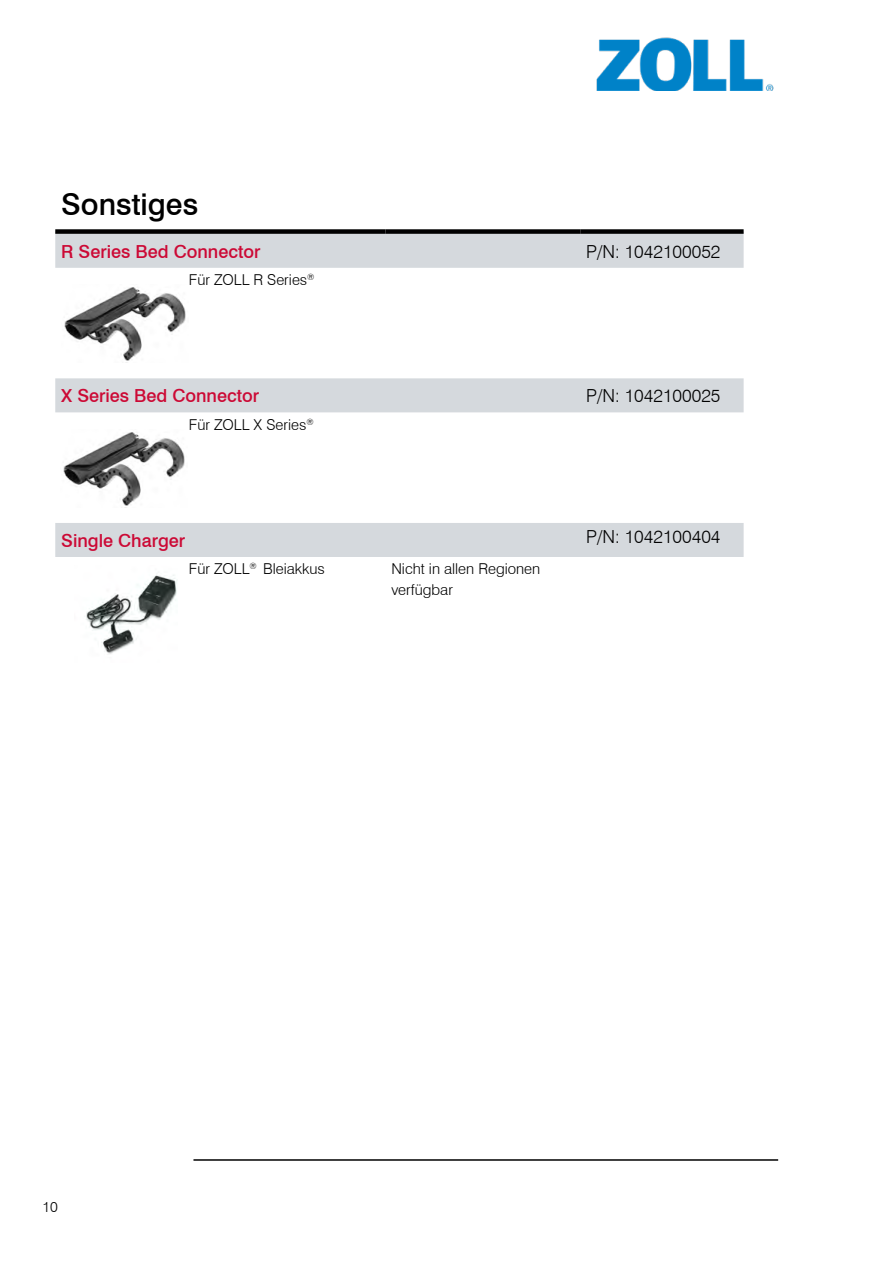
<style>
.page{position:relative;width:893px;height:1263px;background:#fff}
.page>*{position:absolute;margin:0;border:0;box-sizing:border-box;transform-origin:0 0}
.t1{font:500 30px "Swiss 721 BT";color:#000}
.t2{font:500 18px "Swiss 721 BT";color:#cc0935}
.t3{font:300 18px "Swiss 721 BT";color:#000}
.t4{font:300 15px/20.7px "Swiss 721 BT";color:#000}
.t5{font:300 14.55px "Swiss 721 BT";color:#000}
</style>
<div class="page">
<hr style="left:193px;top:1159px;width:585px;height:2px;background:#000">
<img style="left:596px;top:37px;width:178px;height:53px">
<svg style="left:55px;top:234px;width:689px;height:323px"></svg>
<div style="left:55px;top:229px;width:330px;height:5px;background:#000"></div>
<div style="left:385px;top:229px;width:195px;height:5px;background:#000"></div>
<div style="left:580px;top:229px;width:164px;height:5px;background:#000"></div>
<img style="left:61px;top:284px;width:128px;height:79px">
<img style="left:60px;top:429px;width:128px;height:78px">
<img style="left:86px;top:575px;width:92px;height:79px">
<h1 class="t1" style="left:61px;top:186px;width:138px">Sonstiges</h1>
<p class="t2" style="left:61px;top:240px;width:201px">R Series Bed Connector</p>
<p class="t3" style="left:586px;top:240px;width:136px">P/N: 1042100052</p>
<p class="t4" style="left:189px;top:269px;width:127px">Für ZOLL R Series<sup>®</sup></p>
<p class="t2" style="left:61px;top:385px;width:199px">X Series Bed Connector</p>
<p class="t3" style="left:586px;top:385px;width:136px">P/N: 1042100025</p>
<p class="t4" style="left:189px;top:414px;width:126px">Für ZOLL X Series<sup>®</sup></p>
<p class="t2" style="left:61px;top:529px;width:126px">Single Charger</p>
<p class="t3" style="left:586px;top:525px;width:136px">P/N: 1042100404</p>
<p class="t4" style="left:189px;top:559px;width:138px">Für ZOLL<sup>®</sup> Bleiakkus</p>
<p class="t4" style="left:391px;top:559px;width:150px">Nicht in allen Regionen verfügbar</p>
<p class="t5" style="left:43px;top:1198px;width:17px">10</p>
</div>
